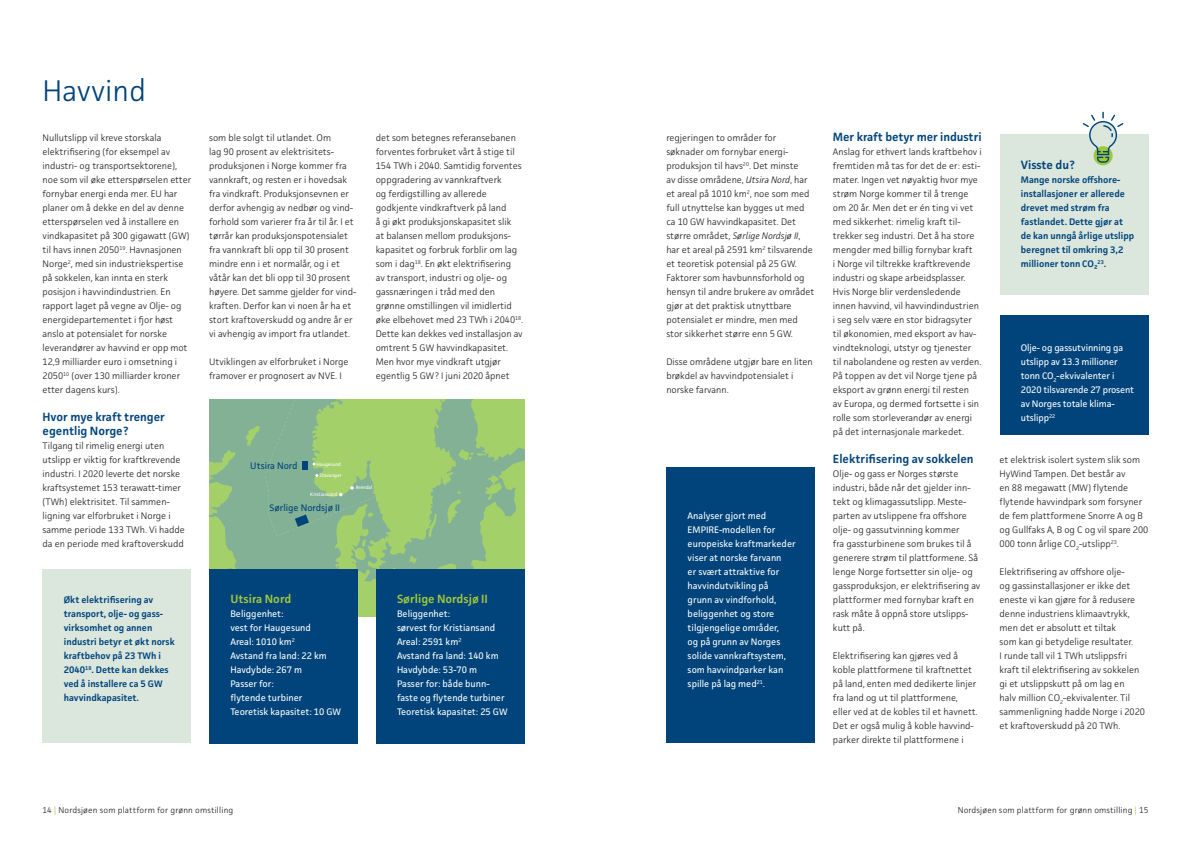
<style>
.page{position:relative;width:1191px;height:842px;background:#fff}
.page>*{position:absolute;margin:0;border:0;box-sizing:border-box;transform-origin:0 0}
.t1{font:300 30px "Facit";color:#00447b}
.t2{font:600 12px/14px "Facit";color:#00447b}
.t3{font:600 12px "Facit";color:#a1c73a}
.t4{font:300 9.5px/14px "Facit";color:#231f20}
.t5{font:9.5px/14px "Facit";color:#fff}
.t6{font:600 9.5px/14px "Facit";color:#00447b}
.t7{font:9.5px "Facit";color:#00447b}
.t8{font:300 8.5px "Facit";letter-spacing:.02em;color:#231f20}
.t9{font:5px "Facit";color:#fff}
.s1{font-style:italic}
.s2{color:#a1c73a}
</style>
<div class="page">
<svg style="left:209px;top:400px;width:315px;height:217px;background:#90be81"></svg>
<div style="left:43px;top:569px;width:148px;height:174px;background:#dbe6dd"></div>
<div style="left:209px;top:569px;width:149px;height:174px;background:#00447b"></div>
<div style="left:376px;top:569px;width:148px;height:174px;background:#00447b"></div>
<div style="left:666px;top:468px;width:149px;height:275px;background:#00447b"></div>
<div style="left:999px;top:316px;width:149px;height:119px;background:#00447b"></div>
<div style="left:999px;top:135px;width:149px;height:160px;background:#dbe6dd"></div>
<div style="left:1093px;top:146px;width:19px;height:19px;background:#a1c73a;border-radius:50%"></div>
<svg style="left:1082px;top:112px;width:41px;height:51px"></svg>
<h1 class="t1" style="left:43px;top:72px;width:105px">Havvind</h1>
<p class="t4" style="left:43px;top:130px;width:150px">Nullutslipp vil kreve storskala elektrifisering (for eksempel av industri- og transportsektorene), noe som vil øke etterspørselen etter fornybar energi enda mer. EU har planer om å dekke en del av denne etter spørselen ved å installere en vindkapasitet på 300 gigawatt (GW) til havs innen 2050<sup>19</sup>. Havnasjonen Norge<sup>2</sup>, med sin industri ekspertise på sokkelen, kan innta en sterk posisjon i havvind industrien. En rapport laget på vegne av Olje- og energi departementet i fjor høst anslo at potensialet for norske leverandører av havvind er opp mot 12,9 milliarder euro i omsetning i 2050<sup>10</sup> (over 130 milliarder kroner etter dagens kurs).</p>
<p class="t2" style="left:43px;top:409px;width:124px">Hvor mye kraft trenger egentlig Norge?</p>
<p class="t4" style="left:43px;top:438px;width:144px">Tilgang til rimelig energi uten utslipp er viktig for kraftkrevende industri. I 2020 leverte det norske kraftsystemet 153 terawatt-timer (TWh) elektrisitet. Til sammen&shy;ligning var elforbruket i Norge i samme periode 133 TWh. Vi hadde da en periode med kraftoverskudd</p>
<p class="t4" style="left:209px;top:130px;width:149px">som ble solgt til utlandet. Om<br>lag 90 prosent av elektrisitets&shy;produksjonen i Norge kommer fra vannkraft, og resten er i hovedsak fra vindkraft. Produksjons evnen er derfor avhengig av nedbør og vind&shy;forhold som varierer fra år til år. I et tørrår kan produksjons potensialet fra vannkraft bli opp til 30 prosent mindre enn i et normalår, og i et våtår kan det bli opp til 30 prosent høyere. Det samme gjelder for vind&shy;kraften. Derfor kan vi noen år ha et stort kraftoverskudd og andre år er vi avhengig av import fra utlandet.</p>
<p class="t4" style="left:209px;top:354px;width:141px">Utviklingen av elforbruket i Norge framover er prognosert av NVE. I</p>
<p class="t4" style="left:376px;top:130px;width:149px">det som betegnes referanse banen forventes forbruket vårt å stige til 154 TWh i 2040. Samtidig forventes oppgradering av vannkraftverk<br>og ferdigstilling av allerede godkjente vindkraftverk på land<br>å gi økt produksjonskapasitet slik<br>at balansen mellom produksjons&shy;kapasitet og forbruk forblir om lag som i dag<sup>18</sup>. En økt elektrifisering<br>av transport, industri og olje- og gassnæringen i tråd med den grønne omstillingen vil imidlertid øke elbehovet med 23 TWh i 2040<sup>18</sup>.<br>Dette kan dekkes ved installasjon av omtrent 5 GW havvindkapasitet.<br>Men hvor mye vindkraft utgjør egentlig 5 GW? I juni 2020 åpnet</p>
<p class="t7" style="left:250px;top:459px;width:49px">Utsira Nord</p>
<p class="t9" style="left:316px;top:461px;width:26px">Haugesund</p>
<p class="t7" style="left:269px;top:502px;width:72px">Sørlige Nordsjø II</p>
<p class="t9" style="left:319px;top:472px;width:24px">Stavanger</p>
<p class="t9" style="left:310px;top:491px;width:29px">Kristiansand</p>
<p class="t9" style="left:356px;top:485px;width:18px">Arendal</p>
<p class="t6" style="left:64px;top:592px;width:113px">Økt elektrifisering av transport, olje- og gass&shy;virksomhet og annen industri betyr et økt norsk kraftbehov på 23 TWh i<br>2040<sup>18</sup>. Dette kan dekkes ved å installere ca 5 GW havvindkapasitet.</p>
<p class="t3" style="left:230px;top:591px;width:62px">Utsira Nord</p>
<p class="t5" style="left:230px;top:606px;width:112px">Beliggenhet:<br>vest for Haugesund<br>Areal: 1010 km<sup>2<br></sup>Avstand fra land: 22 km<br>Havdybde: 267 m<br>Passer for:<br>flytende turbiner<br>Teoretisk kapasitet: 10 GW</p>
<p class="t3" style="left:397px;top:591px;width:92px">Sørlige Nordsjø II</p>
<p class="t5" style="left:397px;top:606px;width:112px">Beliggenhet:<br>sørvest for Kristiansand<br>Areal: 2591 km<sup>2<br></sup>Avstand fra land: 140 km<br>Havdybde: 53-70 m<br>Passer for: både bunn&shy;faste og flytende turbiner<br>Teoretisk kapasitet: 25 GW</p>
<p class="t4" style="left:666px;top:130px;width:149px">regjeringen to områder for søknader om fornybar energi&shy;produksjon til havs<sup>20</sup>. Det minste<br>av disse områdene, <span class="s1">Utsira Nord</span>, har et areal på 1010 km<sup>2</sup>, noe som med full utnyttelse kan bygges ut med ca 10 GW havvindkapasitet. Det større området, <span class="s1">Sørlige Nordsjø II</span>, har et areal på 2591 km<sup>2</sup> tilsvarende et teoretisk potensial på 25 GW.<br>Faktorer som havbunnsforhold og hensyn til andre brukere av området gjør at det praktisk utnyttbare potensialet er mindre, men med stor sikkerhet større enn 5 GW.</p>
<p class="t4" style="left:666px;top:354px;width:148px">Disse områdene utgjør bare en liten brøkdel av havvindpotensialet i norske farvann.</p>
<p class="t5" style="left:687px;top:508px;width:110px">Analyser gjort med<br>EMPIRE-modellen for europeiske kraftmarkeder viser at norske farvann<br>er svært attraktive for havvindutvikling på grunn av vindforhold, beliggenhet og store tilgjengelige områder,<br>og på grunn av Norges solide vannkraftsystem, som havvindparker kan spille på lag med<sup>21</sup>.</p>
<p class="t2" style="left:833px;top:129px;width:150px">Mer kraft betyr mer industri</p>
<p class="t4" style="left:833px;top:144px;width:150px">Anslag for ethvert lands kraft behov i fremtiden må tas for det de er: esti&shy;mater. Ingen vet nøyaktig hvor mye strøm Norge kommer til å trenge om 20 år. Men det er én ting vi vet med sikkerhet: rimelig kraft til&shy;trekker seg industri. Det å ha store mengder med billig fornybar kraft<br>i Norge vil tiltrekke kraft krevende industri og skape arbeidsplasser.<br>Hvis Norge blir verdensledende innen havvind, vil havvindindustrien i seg selv være en stor bidragsyter til økonomien, med eksport av hav&shy;vindteknologi, utstyr og tjenester til nabolandene og resten av verden.<br>På toppen av det vil Norge tjene på eksport av grønn energi til resten<br>av Europa, og dermed fortsette i sin rolle som storleverandør av energi på det internasjonale markedet.</p>
<p class="t2" style="left:833px;top:451px;width:142px">Elektrifisering av sokkelen</p>
<p class="t4" style="left:833px;top:466px;width:149px">Olje- og gass er Norges største industri, både når det gjelder inn&shy;tekt og klimagassutslipp. Meste&shy;parten av utslippene fra offshore olje- og gassutvinning kommer<br>fra gass turbinene som brukes til å generere strøm til plattformene. Så lenge Norge fortsetter sin olje- og gassproduksjon, er elektrifisering av plattformer med fornybar kraft en rask måte å oppnå store utslipps&shy;kutt på.</p>
<p class="t4" style="left:833px;top:648px;width:146px">Elektrifisering kan gjøres ved å koble plattformene til kraftnettet på land, enten med dedikerte linjer fra land og ut til plattformene, eller ved at de kobles til et havnett.<br>Det er også mulig å koble havvind&shy;parker direkte til plattformene i</p>
<p class="t2" style="left:1020px;top:157px;width:55px">Visste du?</p>
<p class="t6" style="left:1020px;top:172px;width:115px">Mange norske offshore&shy;installasjoner er allerede drevet med strøm fra fastlandet. Dette gjør at de kan unngå årlige utslipp beregnet til omkring 3,2 millioner tonn CO₂<sup>23</sup>.</p>
<p class="t5" style="left:1020px;top:340px;width:115px">Olje- og gassutvinning ga utslipp av 13.3 millioner tonn CO<sub>2</sub>-ekvivalenter i<br>2020 tilsvarende 27 prosent av Norges totale klima&shy;utslipp<sup>22</sup></p>
<p class="t4" style="left:999px;top:452px;width:150px">et elektrisk isolert system slik som<br>HyWind Tampen. Det består av<br>en 88 megawatt (MW) flytende flytende havvindpark som forsyner de fem plattformene Snorre A og B og Gullfaks A, B og C og vil spare 200<br>000 tonn årlige CO<sub>2</sub>-utslipp<sup>23</sup>.</p>
<p class="t4" style="left:999px;top:564px;width:147px">Elektrifisering av offshore olje-<br>og gassinstallasjoner er ikke det eneste vi kan gjøre for å redusere denne industriens klimaavtrykk, men det er absolutt et tiltak<br>som kan gi betydelige resultater.<br>I runde tall vil 1 TWh utslipps fri kraft til elektrifisering av sokkelen gi et utslippskutt på om lag en<br>halv million CO<sub>2</sub>-ekvivalenter. Til sammenligning hadde Norge i 2020 et kraftoverskudd på 20 TWh.</p>
<p class="t8" style="left:43px;top:805px;width:192px">14 <span class="s2">|</span> Nordsjøen som plattform for grønn omstilling</p>
<p class="t8" style="left:957px;top:805px;width:192px">Nordsjøen som plattform for grønn omstilling <span class="s2">|</span> 15</p>
</div>
